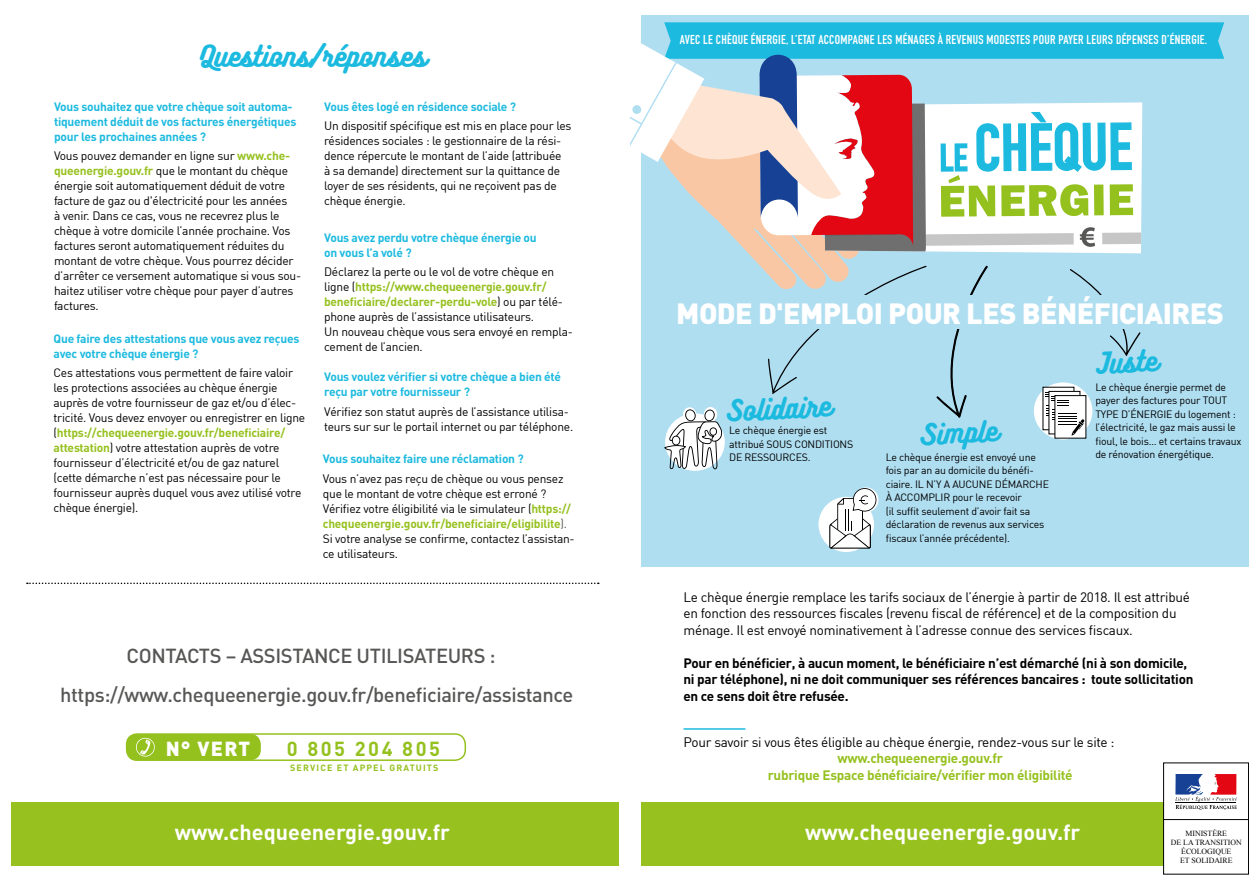
<style>
.page{position:relative;width:1259px;height:893px;background:#fff}
.page>*{position:absolute;margin:0;border:0;box-sizing:border-box;transform-origin:0 0}
.t1{font:900 28.95px "DIN";letter-spacing:-.02em;color:#fff}
.t2{font:26.25px "Bukhari Script";color:#1dbadf}
.t3{font:700 21.6px "DIN";color:#fff}
.t4{font:500 20.1px/38.4px "DIN";letter-spacing:-.02em;color:#575756;text-align:center}
.t5{font:700 20.1px "DIN";letter-spacing:.125em;color:#95c11f}
.t6{font:900 20.1px "DIN";color:#fff}
.t7{font:13.5px/16.5px "DIN";letter-spacing:-.02em;color:#000}
.t8{font:700 13.5px/16.5px "DIN";letter-spacing:-.02em;color:#000}
.t9{font:700 13.5px/16.5px "DIN";letter-spacing:-.02em;color:#96c11f;text-align:center}
.t10{font:12.75px "DIN Engschrift Std";letter-spacing:.02em;color:#fff}
.t11{font:12px/15px "DIN";letter-spacing:-.02em;color:#000}
.t12{font:700 12px/15px "DIN";letter-spacing:-.02em;color:#1dbadf}
.t13{font:10.5px/13.5px "DIN";letter-spacing:-.02em;color:#000}
.t14{font:700 9px "DIN";letter-spacing:.125em;color:#95c11f}
.t15{font:7.8px/9px "Times New Roman";letter-spacing:-.005em;color:#000;text-align:center}
.s1{font-weight:700;color:#96c11f}
.s2{color:#575756}
</style>
<div class="page">
<div style="left:641px;top:15px;width:607px;height:552px;background:#b0def1"></div>
<div style="left:641px;top:802px;width:607px;height:64px;background:#96c11f"></div>
<div style="left:11px;top:802px;width:607px;height:64px;background:#96c11f"></div>
<hr style="left:683px;top:728px;width:62px;height:2px;background:#1dbadf">
<svg style="left:818px;top:497px;width:56px;height:55px"></svg>
<svg style="left:853px;top:487px;width:25px;height:25px"></svg>
<svg style="left:829px;top:488px;width:47px;height:60px;background:#d1d8db"></svg>
<svg style="left:630px;top:22px;width:594px;height:447px"></svg>
<div style="left:1163px;top:763px;width:85px;height:111px;background:#fff"></div>
<svg style="left:1175px;top:774px;width:61px;height:36px"></svg>
<hr style="left:1163px;top:819px;width:85px;height:1px;background:#000">
<svg style="left:27px;top:583px;width:572px;height:1px"></svg>
<div style="left:676px;top:295px;width:548px;height:34px;background:#b0def1"></div>
<div style="left:126px;top:733px;width:340px;height:28px;border:2px solid #95c11f;border-radius:10px"></div>
<div style="left:127px;top:734px;width:134px;height:26px;background:#95c11f;border-radius:10px"></div>
<svg style="left:136px;top:737px;width:19px;height:20px"></svg>
<h2 class="t2" style="left:198px;top:42px;width:229px">Questions/réponses</h2>
<p class="t12" style="left:324px;top:99px;width:193px">Vous êtes logé en résidence sociale ?</p>
<p class="t11" style="left:324px;top:118px;width:249px">Un dispositif spécifique est mis en place pour les résidences sociales : le gestionnaire de la rési&shy;dence répercute le montant de l’aide (attribuée<br>à sa demande) directement sur la quittance de loyer de ses résidents, qui ne reçoivent pas de chèque énergie.</p>
<p class="t12" style="left:54px;top:99px;width:244px">Vous souhaitez que votre chèque soit automa&shy;tiquement déduit de vos factures énergétiques pour les prochaines années ?</p>
<p class="t11" style="left:54px;top:148px;width:249px">Vous pouvez demander en ligne sur <span class="s1">www.che&shy;queenergie.gouv.fr</span> que le montant du chèque énergie soit automatiquement déduit de votre facture de gaz ou d'électricité pour les années<br>à venir. Dans ce cas, vous ne recevrez plus le chèque à votre domicile l’année prochaine. Vos factures seront automatiquement réduites du montant de votre chèque. Vous pourrez décider d’arrêter ce versement automatique si vous sou&shy;haitez utiliser votre chèque pour payer d’autres factures.</p>
<p class="t12" style="left:324px;top:229px;width:214px">Vous avez perdu votre chèque énergie ou on vous l’a volé ?</p>
<p class="t11" style="left:324px;top:264px;width:250px">Déclarez la perte ou le vol de votre chèque en ligne (<span class="s1">https://www.chequeenergie.gouv.fr/ beneficiaire/declarer-perdu-vole</span>) ou par télé&shy;phone auprès de l’assistance utilisateurs.<br>Un nouveau chèque vous sera envoyé en rempla&shy;cement de l’ancien.</p>
<p class="t12" style="left:54px;top:330px;width:247px">Que faire des attestations que vous avez reçues avec votre chèque énergie ?</p>
<p class="t11" style="left:54px;top:365px;width:253px">Ces attestations vous permettent de faire valoir les protections associées au chèque énergie auprès de votre fournisseur de gaz et/ou d’élec&shy;tricité. Vous devez envoyer ou enregistrer en ligne (<span class="s1">https://chequeenergie.gouv.fr/beneficiaire/ attestation</span>) votre attestation auprès de votre fournisseur d’électricité et/ou de gaz naturel (cette démarche n’est pas nécessaire pour le fournisseur auprès duquel vous avez utilisé votre chèque énergie).</p>
<p class="t12" style="left:324px;top:369px;width:238px">Vous voulez vérifier si votre chèque a bien été reçu par votre fournisseur ?</p>
<p class="t11" style="left:324px;top:403px;width:251px">Vérifiez son statut auprès de l’assistance utilisa&shy;teurs sur sur le portail internet ou par téléphone.</p>
<p class="t12" style="left:323px;top:451px;width:202px">Vous souhaitez faire une réclamation ?</p>
<p class="t11" style="left:323px;top:470px;width:253px">Vous n’avez pas reçu de chèque ou vous pensez que le montant de votre chèque est erroné ?<br>Vérifiez votre éligibilité via le simulateur (<span class="s1">https:// chequeenergie.gouv.fr/beneficiaire/eligibilite</span><span class="s2">).<br></span>Si votre analyse se confirme, contactez l’assistan&shy;ce utilisateurs.</p>
<h3 class="t4" style="left:60px;top:636px;width:514px">CONTACTS – ASSISTANCE UTILISATEURS : https://www.chequeenergie.gouv.fr/beneficiaire/assistance</h3>
<h3 class="t6" style="left:166px;top:735px;width:86px">N° VERT</h3>
<h3 class="t5" style="left:287px;top:735px;width:155px">0 805 204 805</h3>
<p class="t14" style="left:290px;top:761px;width:150px">SERVICE ET APPEL GRATUITS</p>
<p class="t10" style="left:680px;top:32px;width:529px">AVEC LE CHÈQUE ÉNERGIE, L’ETAT ACCOMPAGNE LES MÉNAGES À REVENUS MODESTES POUR PAYER LEURS DÉPENSES D’ÉNERGIE.</p>
<h1 class="t1" style="left:676px;top:294px;width:549px">MODE D'EMPLOI POUR LES BÉNÉFICIAIRES</h1>
<h2 class="t2" style="left:725px;top:398px;width:107px;rotate:-3deg">Solidaire</h2>
<p class="t13" style="left:729px;top:423px;width:126px">Le chèque énergie est attribué SOUS CONDITIONS<br>DE RESSOURCES.</p>
<h2 class="t2" style="left:918px;top:421px;width:80px;rotate:-3deg">Simple</h2>
<p class="t13" style="left:885px;top:450px;width:165px">Le chèque énergie est envoyé une fois par an au domicile du bénéfi&shy;ciaire. IL N’Y A AUCUNE DÉMARCHE<br>À ACCOMPLIR pour le recevoir<br>(il suffit seulement d’avoir fait sa déclaration de revenus aux services fiscaux l’année précédente).</p>
<h2 class="t2" style="left:1095px;top:350px;width:63px;rotate:-3deg">Juste</h2>
<p class="t13" style="left:1095px;top:380px;width:147px">Le chèque énergie permet de payer des factures pour TOUT<br>TYPE D’ÉNERGIE du logement : l’électricité, le gaz mais aussi le fioul, le bois… et certains travaux de rénovation énergétique.</p>
<p class="t7" style="left:683px;top:588px;width:508px">Le chèque énergie remplace les tarifs sociaux de l’énergie à partir de 2018. Il est attribué en fonction des ressources fiscales (revenu fiscal de référence) et de la composition du ménage. Il est envoyé nominativement à l’adresse connue des services fiscaux.</p>
<p class="t8" style="left:683px;top:654px;width:511px">Pour en bénéficier, à aucun moment, le bénéficiaire n’est démarché (ni à son domicile, ni par téléphone), ni ne doit communiquer ses références bancaires : toute sollicitation en ce sens doit être refusée.</p>
<p class="t7" style="left:683px;top:733px;width:432px">Pour savoir si vous êtes éligible au chèque énergie, rendez-vous sur le site :</p>
<p class="t9" style="left:768px;top:750px;width:306px">www.chequeenergie.gouv.fr<br>rubrique Espace bénéficiaire/vérifier mon éligibilité</p>
<h3 class="t3" style="left:175px;top:818px;width:277px">www.chequeenergie.gouv.fr</h3>
<h3 class="t3" style="left:805px;top:818px;width:277px">www.chequeenergie.gouv.fr</h3>
<p class="t15" style="left:1171px;top:828px;width:72px">MINISTÈRE<br>DE LA TRANSITION<br>ÉCOLOGIQUE<br>ET SOLIDAIRE</p>
</div>
